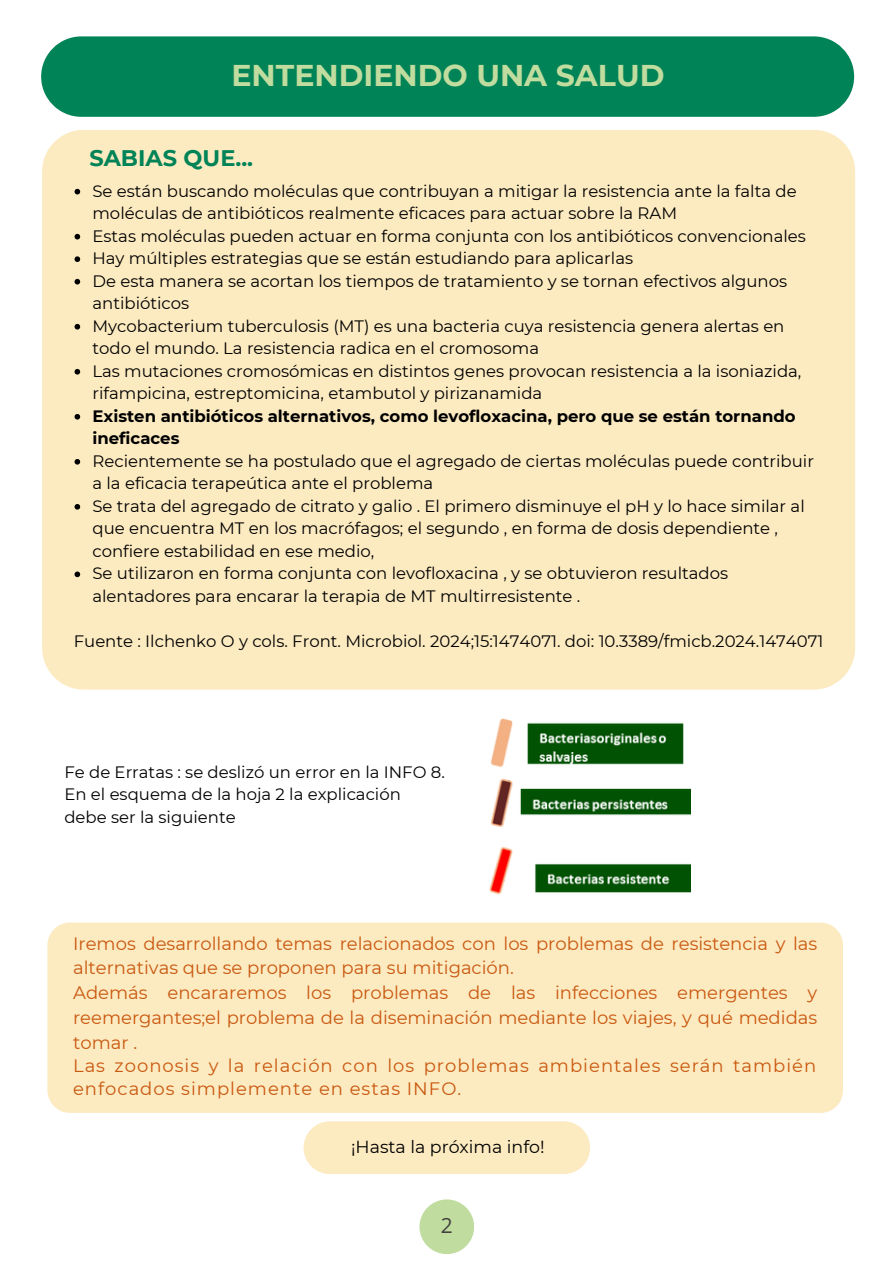
<style>
.page{position:relative;width:894px;height:1264px;background:#fff}
.page>*{position:absolute;margin:0;border:0;box-sizing:border-box;transform-origin:0 0}
.t1{font:700 30px "Montserrat";color:#c0dc9e}
.t2{font:700 22.5px "Montserrat";color:#008357}
.t3{font:21px "Open Sans";color:#424140}
.t4{font:18px/24.8px "Montserrat";color:#c9580f}
.t5{font:18px/22.5px "Montserrat";letter-spacing:.055em;color:#c9580f}
.t6{font:17.4px "Montserrat";color:#000}
.t7{font:16.5px/22.5px "Montserrat";color:#000}
.t8{font:700 16.5px/22.5px "Montserrat";color:#000}
</style>
<div class="page">
<div style="left:41px;top:36px;width:812px;height:81px;background:#008357;border-radius:40px"></div>
<div style="left:303px;top:1121px;width:287px;height:53px;background:#fceac1"></div>
<div style="left:419px;top:1199px;width:55px;height:55px;background:#c0dc9e;border-radius:50%"></div>
<div style="left:42px;top:130px;width:812px;height:559px;background:#fceac1;border-radius:42px"></div>
<img style="left:489px;top:718px;width:201px;height:176px">
<svg style="left:74px;top:189px;width:6px;height:5px"></svg>
<svg style="left:74px;top:234px;width:6px;height:5px"></svg>
<svg style="left:74px;top:256px;width:6px;height:6px"></svg>
<svg style="left:74px;top:279px;width:6px;height:5px"></svg>
<svg style="left:74px;top:324px;width:6px;height:5px"></svg>
<svg style="left:74px;top:369px;width:6px;height:5px"></svg>
<svg style="left:74px;top:414px;width:6px;height:5px"></svg>
<svg style="left:74px;top:459px;width:6px;height:5px"></svg>
<svg style="left:74px;top:504px;width:6px;height:5px"></svg>
<svg style="left:74px;top:571px;width:6px;height:6px"></svg>
<div style="left:47px;top:922px;width:795px;height:190px;background:#fceac1"></div>
<p class="t1" style="left:231px;top:57px;width:434px">ENTENDIENDO UNA SALUD</p>
<p class="t2" style="left:89px;top:145px;width:165px">SABIAS QUE...</p>
<p class="t7" style="left:92px;top:179px;width:705px">Se están buscando moléculas que contribuyan a mitigar la resistencia ante la falta de moléculas de antibióticos realmente eficaces para actuar sobre la RAM</p>
<p class="t7" style="left:92px;top:224px;width:714px">Estas moléculas pueden actuar en forma conjunta con los antibióticos convencionales</p>
<p class="t7" style="left:92px;top:247px;width:542px">Hay múltiples estrategias que se están estudiando para aplicarlas</p>
<p class="t7" style="left:92px;top:269px;width:696px">De esta manera se acortan los tiempos de tratamiento y se tornan efectivos algunos antibióticos</p>
<p class="t7" style="left:92px;top:314px;width:693px">Mycobacterium tuberculosis (MT) es una bacteria cuya resistencia genera alertas en todo el mundo. La resistencia radica en el cromosoma</p>
<p class="t7" style="left:92px;top:359px;width:710px">Las mutaciones cromosómicas en distintos genes provocan resistencia a la isoniazida, rifampicina, estreptomicina, etambutol y pirizanamida</p>
<p class="t8" style="left:92px;top:404px;width:704px">Existen antibióticos alternativos, como levofloxacina, pero que se están tornando ineficaces</p>
<p class="t7" style="left:92px;top:449px;width:722px">Recientemente se ha postulado que el agregado de ciertas moléculas puede contribuir a la eficacia terapeútica ante el problema</p>
<p class="t7" style="left:92px;top:494px;width:713px">Se trata del agregado de citrato y galio . El primero disminuye el pH y lo hace similar al que encuentra MT en los macrófagos; el segundo , en forma de dosis dependiente , confiere estabilidad en ese medio,</p>
<p class="t7" style="left:92px;top:562px;width:637px">Se utilizaron en forma conjunta con levofloxacina , y se obtuvieron resultados alentadores para encarar la terapia de MT multirresistente .</p>
<p class="t7" style="left:74px;top:629px;width:751px">Fuente : Ilchenko O y cols. Front. Microbiol. 2024;15:1474071. doi: 10.3389/fmicb.2024.1474071</p>
<p class="t7" style="left:64px;top:760px;width:382px">Fe de Erratas : se deslizó un error en la INFO 8.</p>
<p class="t7" style="left:64px;top:782px;width:338px">En el esquema de la hoja 2 la explicación</p>
<h3 class="t7" style="left:64px;top:805px;width:173px">debe ser la siguiente</h3>
<p class="t4" style="left:73px;top:930px;width:745px">Iremos desarrollando temas relacionados con los problemas de resistencia y las alternativas que se proponen para su mitigación.</p>
<p class="t4" style="left:73px;top:980px;width:745px;text-align:justify">Además encararemos los problemas de las infecciones emergentes y reemergantes;el problema de la diseminación mediante los viajes, y qué medidas tomar .</p>
<p class="t5" style="left:73px;top:1054px;width:744px">Las zoonosis y la relación con los problemas ambientales serán también enfocados simplemente en estas INFO.</p>
<h1 class="t6" style="left:351px;top:1136px;width:195px">¡Hasta la próxima info!</h1>
<h2 class="t3" style="left:440px;top:1210px;width:13px">2</h2>
</div>
